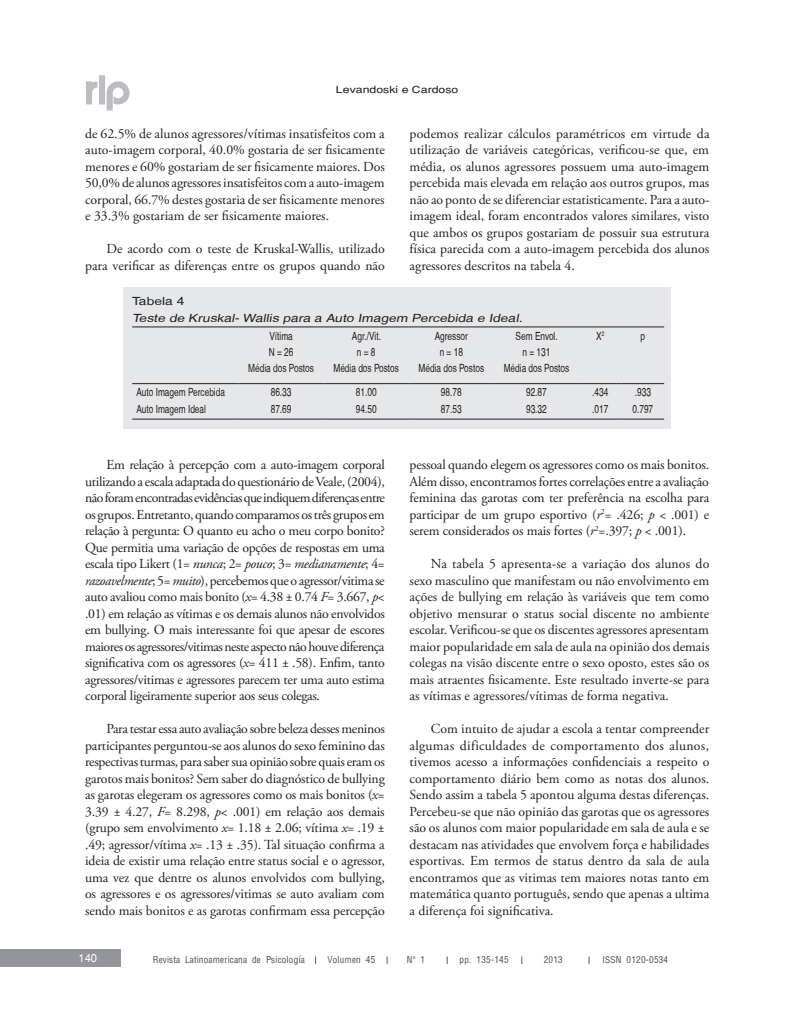
<style>
.page{position:relative;width:798px;height:1028px;background:#fff}
.page>*{position:absolute;margin:0;border:0;box-sizing:border-box;transform-origin:0 0}
.t1{font:13.75px/16.5px "Adobe Garamond Pro";color:#231f20;text-align:justify}
.t2{font:condensed 11.25px/16.2px "Helvetica";color:#231f20;scale:.9 1}
.t3{font:italic condensed 11.25px "Helvetica";color:#231f20;scale:1.5 1}
.t4{font:condensed 11.25px "Helvetica";color:#231f20;scale:1.5 1}
.t5{font:11.25px "Helvetica";color:#fff}
.t6{font:100 condensed 10.62px "Helvetica";color:#57585a}
.t7{font:9.75px "Helvetica";color:#231f20;scale:1.25 1}
.s1{font-style:italic}
.s2{font-weight:400}
</style>
<div class="page">
<div style="left:0;top:949px;width:121px;height:17px;background:#939598"></div>
<svg style="left:86px;top:75px;width:44px;height:36px"></svg>
<div style="left:123px;top:287px;width:547px;height:142px;background:#e6e7e9"></div>
<hr style="left:132px;top:326px;width:106px;height:1px;background:#231f20">
<hr style="left:238px;top:326px;width:85px;height:1px;background:#231f20">
<hr style="left:323px;top:326px;width:85px;height:1px;background:#231f20">
<hr style="left:408px;top:326px;width:85px;height:1px;background:#231f20">
<hr style="left:493px;top:326px;width:85px;height:1px;background:#231f20">
<hr style="left:578px;top:326px;width:43px;height:1px;background:#231f20">
<hr style="left:621px;top:326px;width:43px;height:1px;background:#231f20">
<hr style="left:132px;top:383px;width:106px;height:1px;background:#231f20">
<hr style="left:238px;top:383px;width:85px;height:1px;background:#231f20">
<hr style="left:323px;top:383px;width:85px;height:1px;background:#231f20">
<hr style="left:408px;top:383px;width:85px;height:1px;background:#231f20">
<hr style="left:493px;top:383px;width:85px;height:1px;background:#231f20">
<hr style="left:578px;top:383px;width:43px;height:1px;background:#231f20">
<hr style="left:621px;top:383px;width:43px;height:1px;background:#231f20">
<hr style="left:132px;top:419px;width:106px;height:1px;background:#231f20">
<hr style="left:238px;top:419px;width:85px;height:1px;background:#231f20">
<hr style="left:323px;top:419px;width:85px;height:1px;background:#231f20">
<hr style="left:408px;top:419px;width:85px;height:1px;background:#231f20">
<hr style="left:493px;top:419px;width:85px;height:1px;background:#231f20">
<hr style="left:578px;top:419px;width:43px;height:1px;background:#231f20">
<hr style="left:621px;top:419px;width:43px;height:1px;background:#231f20">
<p class="t7" style="left:336px;top:83px;width:99px">Levandoski e Cardoso</p>
<p class="t1" style="left:85px;top:125px;width:301px">de 62.5% de alunos agressores/vítimas insatisfeitos com a auto-imagem corporal, 40.0% gostaria de ser fisicamente menores e 60% gostariam de ser fisicamente maiores. Dos 50,0% de alunos agressores insatisfeitos com a auto-imagem corporal, 66.7% destes gostaria de ser fisicamente menores e 33.3% gostariam de ser fisicamente maiores.</p>
<p class="t1" style="left:85px;top:241px;width:301px;text-align:right">De acordo com o teste de Kruskal-Wallis, utilizado para verificar as diferenças entre os grupos quando não</p>
<p class="t1" style="left:409px;top:125px;width:301px">podemos realizar cálculos paramétricos em virtude da utilização de variáveis categóricas, verificou-se que, em média, os alunos agressores possuem uma auto-imagem percebida mais elevada em relação aos outros grupos, mas não ao ponto de se diferenciar estatisticamente. Para a auto&shy;imagem ideal, foram encontrados valores similares, visto que ambos os grupos gostariam de possuir sua estrutura física parecida com a auto-imagem percebida dos alunos agressores descritos na tabela 4.</p>
<p class="t4" style="left:132px;top:295px;width:36px">Tabela 4</p>
<p class="t3" style="left:132px;top:311px;width:263px">Teste de Kruskal- Wallis para a Auto Imagem Percebida e Ideal.</p>
<p class="t2" style="left:248px;top:327px;width:74px;text-align:center">Vítima<br>N = 26<br>Média dos Postos</p>
<p class="t2" style="left:333px;top:327px;width:74px;text-align:center">Agr./Vit.<br>n = 8<br>Média dos Postos</p>
<p class="t2" style="left:418px;top:327px;width:74px;text-align:center">Agressor<br>n = 18<br>Média dos Postos</p>
<p class="t2" style="left:503px;top:327px;width:74px;text-align:center">Sem Envol.<br>n = 131<br>Média dos Postos</p>
<p class="t2" style="left:596px;top:327px;width:11px">X<sup>2</sup></p>
<p class="t2" style="left:640px;top:327px;width:7px">p</p>
<p class="t2" style="left:136px;top:384px;width:100px">Auto Imagem Percebida<br>Auto Imagem Ideal</p>
<p class="t2" style="left:270px;top:384px;width:25px">86.33<br>87.69</p>
<p class="t2" style="left:356px;top:384px;width:25px">81.00<br>94.50</p>
<p class="t2" style="left:441px;top:384px;width:25px">98.78<br>87.53</p>
<p class="t2" style="left:526px;top:384px;width:25px">92.87<br>93.32</p>
<p class="t2" style="left:592px;top:384px;width:19px">.434 .017</p>
<p class="t2" style="left:632px;top:384px;width:25px">.933<br>0.797</p>
<p class="t1" style="left:85px;top:457px;width:301px;text-indent:21px">Em relação à percepção com a auto-imagem corporal utilizando a escala adaptada do questionário de Veale, (2004), não foram encontradas evidências que indiquem diferenças entre os grupos. Entretanto, quando comparamos os três grupos em relação à pergunta: O quanto eu acho o meu corpo bonito?<br>Que permitia uma variação de opções de respostas em uma escala tipo Likert (1= <span class="s1">nunca</span>; 2= <span class="s1">pouco</span>; 3= <span class="s1">medianamente</span>; 4= <span class="s1">razoavelmente</span>; 5= <span class="s1">muito</span>), percebemos que o agressor/vitima se auto avaliou como mais bonito (<span class="s1">x</span>= 4.38 ± 0.74 <span class="s1">F</span>= 3.667, <span class="s1">p</span>&lt; .01) em relação as vítimas e os demais alunos não envolvidos em bullying. O mais interessante foi que apesar de escores maiores os agressores/vitimas neste aspecto não houve diferença significativa com os agressores (<span class="s1">x</span>= 411 ± .58). Enfim, tanto agressores/vitimas e agressores parecem ter uma auto estima corporal ligeiramente superior aos seus colegas.</p>
<p class="t1" style="left:85px;top:721px;width:301px;text-indent:21px">Para testar essa auto avaliação sobre beleza desses meninos participantes perguntou-se aos alunos do sexo feminino das respectivas turmas, para saber sua opinião sobre quais eram os garotos mais bonitos? Sem saber do diagnóstico de bullying as garotas elegeram os agressores como os mais bonitos (<span class="s1">x</span>= 3.39 ± 4.27, <span class="s1">F</span>= 8.298, <span class="s1">p</span>&lt; .001) em relação aos demais (grupo sem envolvimento <span class="s1">x</span>= 1.18 ± 2.06; vítima <span class="s1">x</span>= .19 ± .49; agressor/vítima <span class="s1">x</span>= .13 ± .35). Tal situação confirma a ideia de existir uma relação entre status social e o agressor, uma vez que dentre os alunos envolvidos com bullying, os agressores e os agressores/vitimas se auto avaliam com sendo mais bonitos e as garotas confirmam essa percepção</p>
<p class="t1" style="left:409px;top:457px;width:301px">pessoal quando elegem os agressores como os mais bonitos.<br>Além disso, encontramos fortes correlações entre a avaliação feminina das garotas com ter preferência na escolha para participar de um grupo esportivo (<span class="s1">r</span><sup>2</sup>= .426; <span class="s1">p</span> &lt; .001) e serem considerados os mais fortes (<span class="s1">r</span><sup>2</sup>=.397; <span class="s1">p</span> &lt; .001).</p>
<p class="t1" style="left:409px;top:556px;width:301px;text-indent:21px">Na tabela 5 apresenta-se a variação dos alunos do sexo masculino que manifestam ou não envolvimento em ações de bullying em relação às variáveis que tem como objetivo mensurar o status social discente no ambiente escolar. Verificou-se que os discentes agressores apresentam maior popularidade em sala de aula na opinião dos demais colegas na visão discente entre o sexo oposto, estes são os mais atraentes fisicamente. Este resultado inverte-se para as vítimas e agressores/vítimas de forma negativa.</p>
<p class="t1" style="left:409px;top:721px;width:301px;text-indent:21px">Com intuito de ajudar a escola a tentar compreender algumas dificuldades de comportamento dos alunos, tivemos acesso a informações confidenciais a respeito o comportamento diário bem como as notas dos alunos.<br>Sendo assim a tabela 5 apontou alguma destas diferenças.<br>Percebeu-se que não opinião das garotas que os agressores são os alunos com maior popularidade em sala de aula e se destacam nas atividades que envolvem força e habilidades esportivas. Em termos de status dentro da sala de aula encontramos que as vitimas tem maiores notas tanto em matemática quanto português, sendo que apenas a ultima a diferença foi significativa.</p>
<p class="t5" style="left:78px;top:951px;width:20px">140</p>
<p class="t6" style="left:153px;top:953px;width:154px">Revista Latinoamericana de Psicolog<span class="s2">í</span>a</p>
<p class="t6" style="left:327px;top:952px;width:50px">Volumen 45</p>
<p class="t6" style="left:406px;top:952px;width:20px">N<sup>o</sup> 1</p>
<p class="t6" style="left:459px;top:952px;width:51px">pp. 135-145</p>
<p class="t6" style="left:543px;top:952px;width:21px">2013</p>
<p class="t6" style="left:602px;top:953px;width:67px">ISSN 0120-0534</p>
</div>
